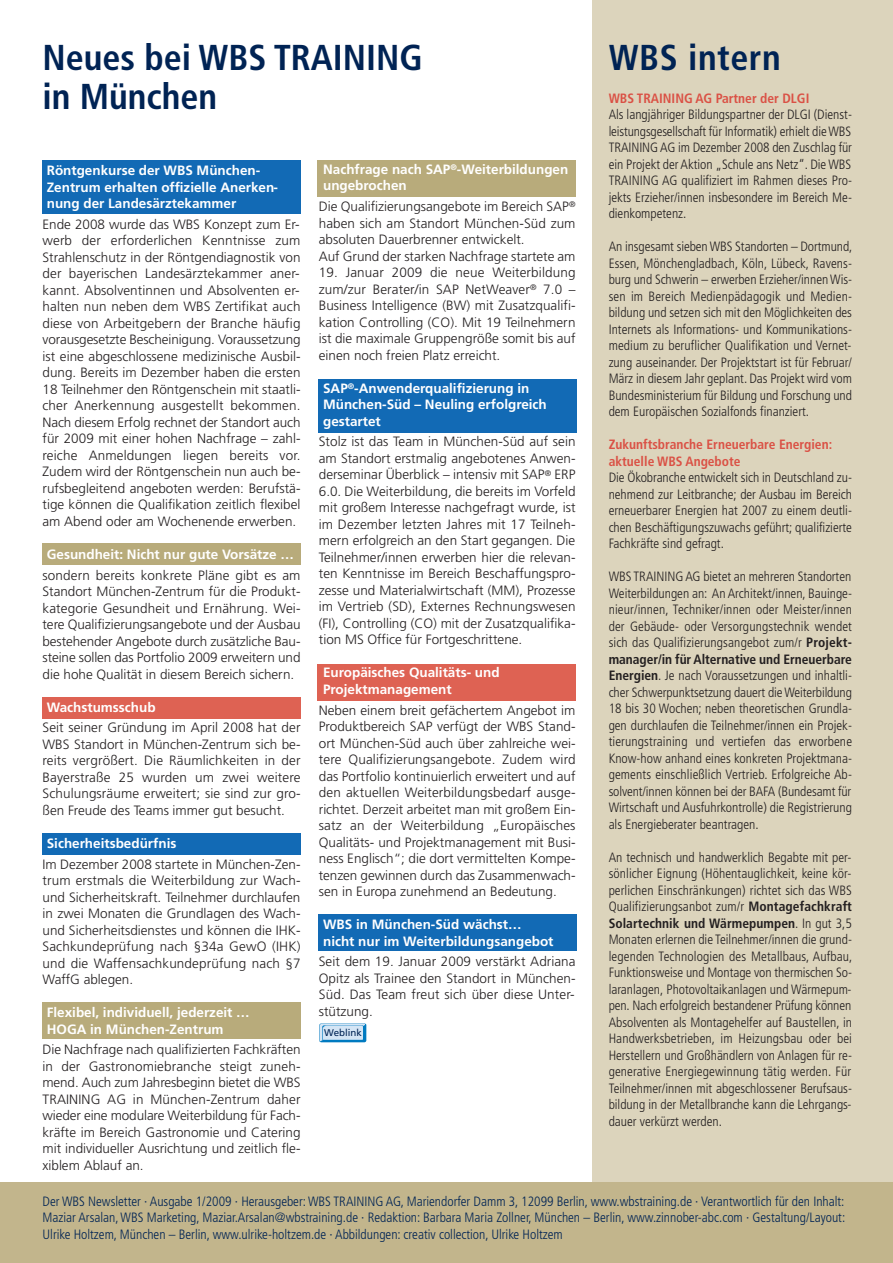
<style>
.page{position:relative;width:893px;height:1263px;background:#fff}
.page>*{position:absolute;margin:0;border:0;box-sizing:border-box;transform-origin:0 0}
.t1{font:700 condensed 36px/39px "Frutiger";color:#002354}
.t2{font:300 13.5px/16.5px "Frutiger";color:#231f20;text-align:justify}
.t3{font:300 condensed 13.5px/16.5px "Frutiger";color:#231f20;text-align:justify}
.t4{font:700 13.5px/16.5px "Frutiger";color:#fff}
.t5{font:300 condensed 13.5px/16.5px "Frutiger";color:#002354;text-align:justify}
.t6{font:700 condensed 13.5px/16.5px "Frutiger";color:#da5145}
.t7{font:9.75px "Frutiger";color:#002354}
.s1{font-weight:700}
</style>
<div class="page">
<div style="left:43px;top:1003px;width:257px;height:36px;background:#b8ab7b"></div>
<div style="left:317px;top:665px;width:258px;height:36px;background:#de6253"></div>
<div style="left:317px;top:161px;width:258px;height:36px;background:#b8ab7b"></div>
<div style="left:43px;top:544px;width:257px;height:21px;background:#b8ab7b"></div>
<div style="left:43px;top:697px;width:257px;height:21px;background:#de6253"></div>
<div style="left:43px;top:833px;width:257px;height:22px;background:#126ab5"></div>
<div style="left:43px;top:161px;width:257px;height:53px;background:#126ab5"></div>
<div style="left:319px;top:379px;width:258px;height:53px;background:#126ab5"></div>
<div style="left:319px;top:915px;width:258px;height:36px;background:#126ab5"></div>
<div style="left:592px;top:0;width:300px;height:1263px;background:#dcd4bc"></div>
<div style="left:0;top:1182px;width:892px;height:81px;background:#c2b58c"></div>
<svg style="left:320px;top:1023px;width:47px;height:20px"></svg>
<svg style="left:319px;top:1024px;width:47px;height:18px"></svg>
<h1 class="t1" style="left:43px;top:40px;width:382px">Neues bei WBS TRAINING in München</h1>
<p class="t4" style="left:47px;top:163px;width:233px">Röntgenkurse der WBS München-<br>Zentrum erhalten offizielle Anerken&shy;nung der Landesärztekammer</p>
<p class="t2" style="left:43px;top:217px;width:259px">Ende 2008 wurde das WBS Konzept zum Er&shy;werb der erforderlichen Kenntnisse zum Strahlenschutz in der Röntgendiagnostik von der bayerischen Landesärztekammer aner&shy;kannt. Absolventinnen und Absolventen er&shy;halten nun neben dem WBS Zertifikat auch diese von Arbeitgebern der Branche häufig vorausgesetzte Bescheinigung. Voraussetzung ist eine abgeschlossene medizinische Ausbil&shy;dung. Bereits im Dezember haben die ersten 18 Teilnehmer den Röntgenschein mit staatli&shy;cher Anerkennung ausgestellt bekommen.<br>Nach diesem Erfolg rechnet der Standort auch für 2009 mit einer hohen Nachfrage – zahl&shy;reiche Anmeldungen liegen bereits vor.<br>Zudem wird der Röntgenschein nun auch be&shy;rufsbegleitend angeboten werden: Berufstä&shy;tige können die Qualifikation zeitlich flexibel am Abend oder am Wochenende erwerben.</p>
<p class="t4" style="left:47px;top:547px;width:249px">Gesundheit: Nicht nur gute Vorsätze …</p>
<p class="t2" style="left:43px;top:568px;width:259px">sondern bereits konkrete Pläne gibt es am Standort München-Zentrum für die Produkt&shy;kategorie Gesundheit und Ernährung. Wei&shy;tere Qualifizierungsangebote und der Ausbau bestehender Angebote durch zusätzliche Bau&shy;steine sollen das Portfolio 2009 erweitern und die hohe Qualität in diesem Bereich sichern.</p>
<p class="t4" style="left:47px;top:700px;width:110px">Wachstumsschub</p>
<p class="t2" style="left:43px;top:720px;width:259px">Seit seiner Gründung im April 2008 hat der WBS Standort in München-Zentrum sich be&shy;reits vergrößert. Die Räumlichkeiten in der Bayerstraße 25 wurden um zwei weitere Schulungsräume erweitert; sie sind zur gro&shy;ßen Freude des Teams immer gut besucht.</p>
<p class="t4" style="left:47px;top:836px;width:131px">Sicherheitsbedürfnis</p>
<p class="t2" style="left:43px;top:857px;width:259px">Im Dezember 2008 startete in München-Zen&shy;trum erstmals die Weiterbildung zur Wach&shy;und Sicherheitskraft. Teilnehmer durchlaufen in zwei Monaten die Grundlagen des Wach&shy;und Sicherheitsdienstes und können die IHK-Sachkundeprüfung nach §34a GewO (IHK) und die Waffensachkundeprüfung nach §7<br>WaffG ablegen.</p>
<p class="t4" style="left:47px;top:1005px;width:204px">Flexibel, individuell, jederzeit …<br>HOGA in München-Zentrum</p>
<p class="t2" style="left:43px;top:1042px;width:259px">Die Nachfrage nach qualifizierten Fachkräften in der Gastronomiebranche steigt zuneh&shy;mend. Auch zum Jahresbeginn bietet die WBS TRAINING AG in München-Zentrum daher wieder eine modulare Weiterbildung für Fach&shy;kräfte im Bereich Gastronomie und Catering mit individueller Ausrichtung und zeitlich fle&shy;xiblem Ablauf an.</p>
<p class="t4" style="left:323px;top:162px;width:247px">Nachfrage nach SAP<sup>®</sup>-Weiterbildungen ungebrochen</p>
<p class="t2" style="left:319px;top:199px;width:258px;text-align:left">Die Qualifizierungsangebote im Bereich SAP<sup>® </sup>haben sich am Standort München-Süd zum absoluten Dauerbrenner entwickelt.<br>Auf Grund der starken Nachfrage startete am</p>
<p class="t2" style="left:319px;top:265px;width:258px">19. Januar 2009 die neue Weiterbildung zum/zur Berater/in SAP NetWeaver<sup>®</sup> 7.0 – Business Intelligence (BW) mit Zusatzqualifi&shy;kation Controlling (CO). Mit 19 Teilnehmern ist die maximale Gruppengröße somit bis auf einen noch freien Platz erreicht.</p>
<p class="t4" style="left:323px;top:381px;width:225px">SAP<sup>®</sup>-Anwenderqualifizierung in<br>München-Süd – Neuling erfolgreich gestartet</p>
<p class="t2" style="left:319px;top:434px;width:258px">Stolz ist das Team in München-Süd auf sein am Standort erstmalig angebotenes Anwen&shy;derseminar Überblick – intensiv mit SAP<sup>®</sup> ERP 6.0. Die Weiterbildung, die bereits im Vorfeld mit großem Interesse nachgefragt wurde, ist im Dezember letzten Jahres mit 17 Teilneh&shy;mern erfolgreich an den Start gegangen. Die Teilnehmer/innen erwerben hier die relevan&shy;ten Kenntnisse im Bereich Beschaffungspro&shy;zesse und Materialwirtschaft (MM), Prozesse im Vertrieb (SD), Externes Rechnungswesen (FI), Controlling (CO) mit der Zusatzqualifika&shy;tion MS Office für Fortgeschrittene.</p>
<p class="t4" style="left:323px;top:665px;width:178px">Europäisches Qualitäts- und<br>Projektmanagement</p>
<p class="t2" style="left:319px;top:703px;width:258px">Neben einem breit gefächertem Angebot im Produktbereich SAP verfügt der WBS Stand&shy;ort München-Süd auch über zahlreiche wei&shy;tere Qualifizierungsangebote. Zudem wird das Portfolio kontinuierlich erweitert und auf den aktuellen Weiterbildungsbedarf ausge&shy;richtet. Derzeit arbeitet man mit großem Ein&shy;satz an der Weiterbildung „Europäisches Qualitäts- und Projektmanagement mit Busi&shy;ness Englisch“; die dort vermittelten Kompe&shy;tenzen gewinnen durch das Zusammenwach&shy;sen in Europa zunehmend an Bedeutung.</p>
<p class="t4" style="left:323px;top:917px;width:232px">WBS in München-Süd wächst… nicht nur im Weiterbildungsangebot</p>
<p class="t2" style="left:319px;top:954px;width:258px">Seit dem 19. Januar 2009 verstärkt Adriana Opitz als Trainee den Standort in München-Süd. Das Team freut sich über diese Unter&shy;stützung.</p>
<p class="t7" style="left:324px;top:1029px;width:39px">Weblink</p>
<h1 class="t1" style="left:609px;top:40px;width:174px">WBS intern</h1>
<p class="t6" style="left:609px;top:91px;width:202px">WBS TRAINING AG Partner der DLGI</p>
<p class="t3" style="left:609px;top:107px;width:245px">Als langjähriger Bildungspartner der DLGI (Dienst&shy;leistungsgesellschaft für Informatik) erhielt die WBS TRAINING AG im Dezember 2008 den Zuschlag für ein Projekt der Aktion „Schule ans Netz“. Die WBS TRAINING AG qualifiziert im Rahmen dieses Pro&shy;jekts Erzieher/innen insbesondere im Bereich Me&shy;dienkompetenz.</p>
<p class="t3" style="left:609px;top:239px;width:245px">An insgesamt sieben WBS Standorten – Dortmund, Essen, Mönchengladbach, Köln, Lübeck, Ravens&shy;burg und Schwerin – erwerben Erzieher/innen Wis&shy;sen im Bereich Medienpädagogik und Medien&shy;bildung und setzen sich mit den Möglichkeiten des Internets als Informations- und Kommunikations&shy;medium zu beruflicher Qualifikation und Vernet&shy;zung auseinander. Der Projektstart ist für Februar/ März in diesem Jahr geplant. Das Projekt wird vom Bundesministerium für Bildung und Forschung und dem Europäischen Sozialfonds finanziert.</p>
<p class="t6" style="left:609px;top:437px;width:225px">Zukunftsbranche Erneuerbare Energien: aktuelle WBS Angebote</p>
<p class="t3" style="left:609px;top:470px;width:245px">Die Ökobranche entwickelt sich in Deutschland zu&shy;nehmend zur Leitbranche; der Ausbau im Bereich erneuerbarer Energien hat 2007 zu einem deutli&shy;chen Beschäftigungszuwachs geführt; qualifizierte Fachkräfte sind gefragt.</p>
<p class="t3" style="left:609px;top:569px;width:245px">WBS TRAINING AG bietet an mehreren Standorten Weiterbildungen an: An Architekt/innen, Bauinge&shy;nieur/innen, Techniker/innen oder Meister/innen der Gebäude- oder Versorgungstechnik wendet sich das Qualifizierungsangebot zum/r <span class="s1">Projekt&shy;manager/in für Alternative und Erneuerbare Energien</span>. Je nach Voraussetzungen und inhaltli&shy;cher Schwerpunktsetzung dauert die Weiterbildung 18 bis 30 Wochen; neben theoretischen Grundla&shy;gen durchlaufen die Teilnehmer/innen ein Projek&shy;tierungstraining und vertiefen das erworbene Know-how anhand eines konkreten Projektmana&shy;gements einschließlich Vertrieb. Erfolgreiche Ab&shy;solvent/innen können bei der BAFA (Bundesamt für Wirtschaft und Ausfuhrkontrolle) die Registrierung als Energieberater beantragen.</p>
<p class="t3" style="left:609px;top:850px;width:245px">An technisch und handwerklich Begabte mit per&shy;sönlicher Eignung (Höhentauglichkeit, keine kör&shy;perlichen Einschränkungen) richtet sich das WBS Qualifizierungsanbot zum/r <span class="s1">Montagefachkraft Solartechnik und Wärmepumpen</span>. In gut 3,5<br>Monaten erlernen die Teilnehmer/innen die grund&shy;legenden Technologien des Metallbaus, Aufbau, Funktionsweise und Montage von thermischen So&shy;laranlagen, Photovoltaikanlagen und Wärmepum&shy;pen. Nach erfolgreich bestandener Prüfung können Absolventen als Montagehelfer auf Baustellen, in Handwerksbetrieben, im Heizungsbau oder bei Herstellern und Großhändlern von Anlagen für re&shy;generative Energiegewinnung tätig werden. Für Teilnehmer/innen mit abgeschlossener Berufsaus&shy;bildung in der Metallbranche kann die Lehrgangs&shy;dauer verkürzt werden.</p>
<p class="t5" style="left:43px;top:1194px;width:804px">Der WBS Newsletter · Ausgabe 1/2009 · Herausgeber: WBS TRAINING AG, Mariendorfer Damm 3, 12099 Berlin, www.wbstraining.de · Verantwortlich für den Inhalt:<br>Maziar Arsalan, WBS Marketing, Maziar.Arsalan@wbstraining.de · Redaktion: Barbara Maria Zollner, München – Berlin, www.zinnober-abc.com · Gestaltung/Layout:<br>Ulrike Holtzem, München – Berlin, www.ulrike-holtzem.de · Abbildungen: creativ collection, Ulrike Holtzem</p>
</div>
